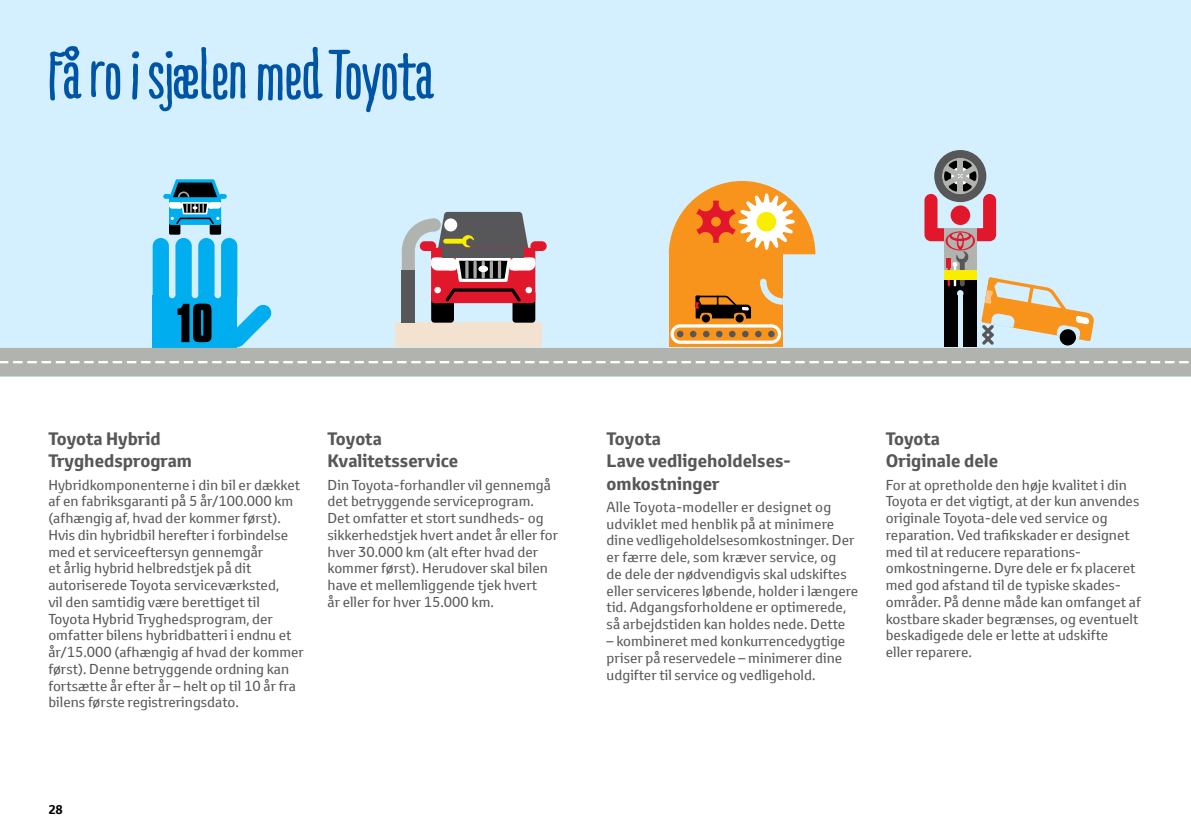
<style>
.page{position:relative;width:1191px;height:834px;background:#fff}
.page>*{position:absolute;margin:0;border:0;box-sizing:border-box;transform-origin:0 0}
.t1{font:700 70px "Ridemy Bike Pro";color:#0054a6}
.t2{font:700 17.5px/22.4px "Toyota Text";color:#57575a}
.t3{font:14px/16.8px "Toyota Text";color:#57575a}
.t4{font:700 12.25px "Toyota Text";color:#000}
</style>
<div class="page">
<div style="left:0;top:0;width:1191px;height:376px;background:#d4effd"></div>
<div style="left:669px;top:254px;width:114px;height:93px;background:#f8931c"></div>
<svg style="left:669px;top:181px;width:146px;height:73px"></svg>
<div style="left:756px;top:212px;width:20px;height:19px;background:#f9ed00;border-radius:50%"></div>
<div style="left:395px;top:322px;width:147px;height:25px;background:#f3e2cf"></div>
<svg style="left:237px;top:304px;width:35px;height:43px"></svg>
<div style="left:153px;top:238px;width:16px;height:65px;background:#00aeef;border-radius:8px"></div>
<div style="left:175px;top:238px;width:17px;height:65px;background:#00aeef;border-radius:8px"></div>
<div style="left:198px;top:238px;width:16px;height:65px;background:#00aeef;border-radius:8px"></div>
<div style="left:221px;top:238px;width:16px;height:65px;background:#00aeef;border-radius:8px"></div>
<div style="left:153px;top:295px;width:84px;height:52px;background:#00aeef"></div>
<div style="left:169px;top:291px;width:6px;height:7px;background:#d4effd;border-radius:50%"></div>
<div style="left:192px;top:291px;width:6px;height:7px;background:#d4effd;border-radius:50%"></div>
<div style="left:214px;top:291px;width:7px;height:7px;background:#d4effd;border-radius:50%"></div>
<div style="left:530px;top:241px;width:17px;height:10px;background:#e1182c;border-radius:5px"></div>
<div style="left:944px;top:293px;width:13px;height:54px;background:#000"></div>
<div style="left:963px;top:293px;width:13px;height:54px;background:#000"></div>
<svg style="left:944px;top:267px;width:32px;height:3px"></svg>
<div style="left:944px;top:277px;width:32px;height:16px;background:#000"></div>
<div style="left:735px;top:314px;width:8px;height:8px;background:#000;border-radius:50%"></div>
<svg style="left:695px;top:295px;width:56px;height:23px"></svg>
<div style="left:702px;top:314px;width:8px;height:8px;background:#000;border-radius:50%"></div>
<div style="left:219px;top:194px;width:8px;height:5px;background:#00aeef;border-radius:2px"></div>
<div style="left:163px;top:194px;width:8px;height:5px;background:#00aeef;border-radius:2px"></div>
<svg style="left:169px;top:179px;width:52px;height:56px"></svg>
<hr style="left:947px;top:262px;width:3px;height:24px;background:#e1182c">
<div style="left:934px;top:150px;width:52px;height:52px;background:#57575a;border-radius:50%"></div>
<svg style="left:957px;top:290px;width:6px;height:6px"></svg>
<div style="left:946px;top:258px;width:5px;height:10px;background:#e1182c"></div>
<hr style="left:953px;top:262px;width:3px;height:24px;background:#fff">
<hr style="left:960px;top:259px;width:4px;height:27px;background:#57575a;border-radius:2px">
<div style="left:944px;top:270px;width:32px;height:10px;background:#f9ed00"></div>
<svg style="left:402px;top:212px;width:133px;height:110px"></svg>
<hr style="left:443px;top:239px;width:22px;height:4px;background:#f9ed00;border-radius:2px">
<svg style="left:981px;top:277px;width:112px;height:69px"></svg>
<svg style="left:760px;top:278px;width:23px;height:27px"></svg>
<svg style="left:670px;top:324px;width:111px;height:20px"></svg>
<svg style="left:177px;top:303px;width:34px;height:39px"></svg>
<svg style="left:924px;top:158px;width:72px;height:109px"></svg>
<div style="left:0;top:348px;width:1191px;height:28px;background:#b1b3ae"></div>
<svg style="left:0;top:361px;width:1189px;height:2px"></svg>
<h1 class="t1" style="left:48px;top:46px;width:387px">Få ro i sjælen med Toyota</h1>
<p class="t2" style="left:48px;top:427px;width:145px">Toyota Hybrid<br>Tryghedsprogram</p>
<p class="t3" style="left:48px;top:476px;width:257px">Hybridkomponenterne i din bil er dækket af en fabriksgaranti på 5 år/100.000 km (afhængig af, hvad der kommer først).<br>Hvis din hybridbil herefter i forbindelse med et serviceeftersyn gennemgår<br>et årlig hybrid helbredstjek på dit autoriserede Toyota serviceværksted,<br>vil den samtidig være berettiget til Toyota Hybrid Tryghedsprogram, der omfatter bilens hybridbatteri i endnu et år/15.000 (afhængig af hvad der kommer først). Denne betryggende ordning kan fortsætte år efter år – helt op til 10 år fra bilens første registreringsdato.</p>
<p class="t2" style="left:327px;top:427px;width:132px">Toyota<br>Kvalitetsservice</p>
<p class="t2" style="left:606px;top:427px;width:186px">Toyota<br>Lave vedligeholdelses-</p>
<p class="t3" style="left:327px;top:476px;width:225px">Din Toyota-forhandler vil gennemgå</p>
<p class="t2" style="left:606px;top:472px;width:115px">om kostninger</p>
<p class="t3" style="left:327px;top:492px;width:232px">det betryggende serviceprogram.<br>Det omfatter et stort sundheds- og sikkerhedstjek hvert andet år eller for hver 30.000 km (alt efter hvad der kommer først). Herudover skal bilen have et mellemliggende tjek hvert<br>år eller for hver 15.000 km.</p>
<p class="t3" style="left:606px;top:498px;width:253px">Alle Toyota-modeller er designet og udviklet med henblik på at minimere dine vedligeholdelsesomkostninger. Der er færre dele, som kræver service, og<br>de dele der nødvendigvis skal udskiftes eller serviceres løbende, holder i længere tid. Adgangsforholdene er optimerede, så arbejdstiden kan holdes nede. Dette</p>
<p class="t3" style="left:606px;top:632px;width:240px">– kombineret med konkurrencedygtige priser på reservedele – minimerer dine udgifter til service og vedligehold.</p>
<p class="t2" style="left:885px;top:427px;width:114px">Toyota<br>Originale dele</p>
<p class="t3" style="left:885px;top:476px;width:257px">For at opretholde den høje kvalitet i din Toyota er det vigtigt, at der kun anvendes originale Toyota-dele ved service og reparation. Ved trafikskader er designet med til at reducere reparations-<br>omkost ningerne. Dyre dele er fx placeret med god afstand til de typiske skades&shy;om råder. På denne måde kan omfanget af kostbare skader begrænses, og eventuelt beskadigede dele er lette at udskifte<br>eller reparere.</p>
<p class="t4" style="left:48px;top:800px;width:16px">28</p>
</div>
